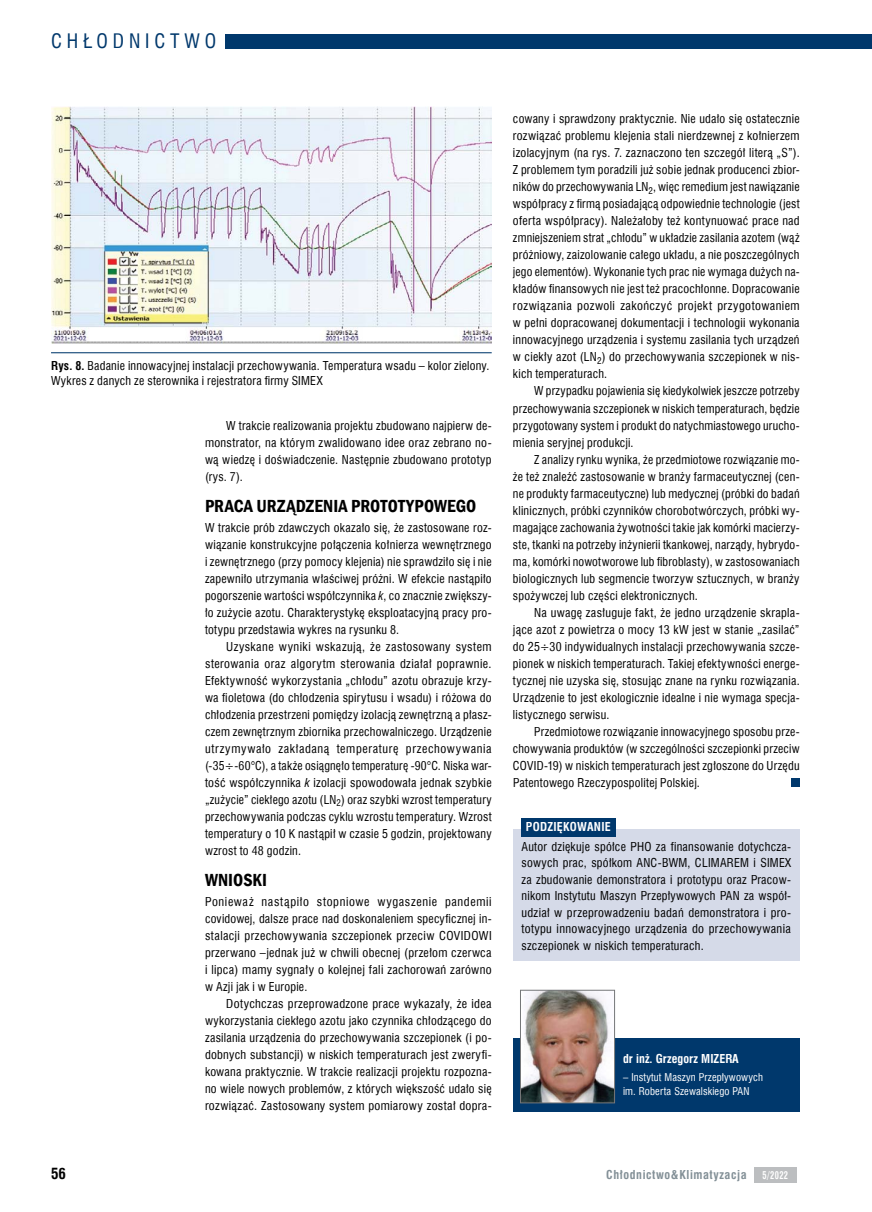
<style>
.page{position:relative;width:872px;height:1212px;background:#fff}
.page>*{position:absolute;margin:0;border:0;box-sizing:border-box;transform-origin:0 0}
.t1{font:19.5px "Swis 721 Cn EU";letter-spacing:.25em;color:#00386c}
.t2{font:600 condensed 18px "Franklin Gothic";letter-spacing:.01em;color:#000}
.t3{font:700 15px "Swis 721 Cn EU";color:#000}
.t4{font:12px/17px "Swis 721 Cn EU";letter-spacing:.02em;color:#000;text-align:justify}
.t5{font:700 12px "Swis 721 Cn EU";color:#fff}
.t6{font:700 12px "Swis 721 Cn EU";letter-spacing:.05em;color:#839097}
.t7{font:10.5px/13.5px "Swis 721 Cn EU";letter-spacing:.01em;color:#fff}
.t8{font:700 10.5px "Swis 721 Cn EU";color:#fff;scale:.8 1}
.s1{font-weight:700}
.s2{font-style:italic}
</style>
<div class="page">
<div style="left:225px;top:34px;width:647px;height:15px;background:#00386c"></div>
<div style="left:754px;top:1167px;width:42px;height:16px;background:#bcbec0"></div>
<div style="left:791px;top:778px;width:8px;height:9px;background:#00386c"></div>
<img style="left:51px;top:106px;width:441px;height:238px">
<hr style="left:51px;top:352px;width:441px;height:1px;background:#00386c">
<div style="left:513px;top:829px;width:286px;height:131px;background:#d5dae8"></div>
<div style="left:522px;top:818px;width:94px;height:18px;background:#00386c"></div>
<div style="left:513px;top:1038px;width:286px;height:73px;background:#00386c"></div>
<img style="left:522px;top:992px;width:90px;height:109px">
<div style="left:520px;top:990px;width:94px;height:113px;border:1px solid #757779"></div>
<h1 class="t1" style="left:51px;top:29px;width:167px">chłodnictwo</h1>
<p class="t4" style="left:51px;top:358px;width:440px;line-height:15px"><span class="s1">Rys. 8.</span> Badanie innowacyjnej instalacji przechowywania. Temperatura wsadu – kolor zielony.<br>Wykres z danych ze sterownika i rejestratora firmy SIMEX</p>
<p class="t4" style="left:205px;top:417px;width:288px;text-indent:21px">W trakcie realizowania projektu zbudowano najpierw de&shy;monstrator, na którym zwalidowano idee oraz zebrano no&shy;wą wiedzę i doświadczenie. Następnie zbudowano prototyp (rys. 7).</p>
<h2 class="t2" style="left:205px;top:493px;width:273px">PRACA URZĄDZENIA PROTOTYPOWEGO</h2>
<p class="t4" style="left:205px;top:519px;width:288px">W trakcie prób zdawczych okazało się, że zastosowane roz&shy;wiązanie konstrukcyjne połączenia kołnierza wewnętrznego i zewnętrznego (przy pomocy klejenia) nie sprawdziło się i nie zapewniło utrzymania właściwej próżni. W efekcie nastąpiło pogorszenie wartości współczynnika <span class="s2">k</span>, co znacznie zwiększy&shy;ło zużycie azotu. Charakterystykę eksploatacyjną pracy pro&shy;totypu przedstawia wykres na rysunku 8.</p>
<p class="t4" style="left:205px;top:638px;width:288px;text-indent:21px">Uzyskane wyniki wskazują, że zastosowany system sterowania oraz algorytm sterowania działał poprawnie.<br>Efektywność wykorzystania „chłodu” azotu obrazuje krzy&shy;wa fioletowa (do chłodzenia spirytusu i wsadu) i różowa do chłodzenia przestrzeni pomiędzy izolacją zewnętrzną a płasz&shy;czem zewnętrznym zbiornika przechowalniczego. Urządzenie utrzymywało zakładaną temperaturę przechowywania (-35÷-60°C), a także osiągnęło temperaturę -90°C. Niska war&shy;tość współczynnika <span class="s2">k</span> izolacji spowodowała jednak szybkie „zużycie” ciekłego azotu (LN <sub>2</sub>) oraz szybki wzrost temperatury przechowywania podczas cyklu wzrostu temperatury. Wzrost temperatury o 10 K nastąpił w czasie 5 godzin, projektowany wzrost to 48 godzin.</p>
<h2 class="t2" style="left:205px;top:868px;width:64px">WNIOSKI</h2>
<p class="t4" style="left:205px;top:893px;width:288px;text-align:left">Ponieważ nastąpiło stopniowe wygaszenie pandemii covidowej, dalsze prace nad doskonaleniem specyficznej in&shy;stalacji przechowywania szczepionek przeciw COVIDOWI przerwano –jednak już w chwili obecnej (przełom czerwca i lipca) mamy sygnały o kolejnej fali zachorowań zarówno w Azji jak i w Europie.</p>
<p class="t4" style="left:205px;top:995px;width:288px;text-indent:21px">Dotychczas przeprowadzone prace wykazały, że idea wykorzystania ciekłego azotu jako czynnika chłodzącego do zasilania urządzenia do przechowywania szczepionek (i po&shy;dobnych substancji) w niskich temperaturach jest zweryfi&shy;kowana praktycznie. W trakcie realizacji projektu rozpozna&shy;no wiele nowych problemów, z których większość udało się rozwiązać. Zastosowany system pomiarowy został dopra-</p>
<p class="t4" style="left:513px;top:110px;width:288px">cowany i sprawdzony praktycznie. Nie udało się ostatecznie rozwiązać problemu klejenia stali nierdzewnej z kołnierzem izolacyjnym (na rys. 7. zaznaczono ten szczegół literą „S”).<br>Z problemem tym poradzili już sobie jednak producenci zbior&shy;ników do przechowywania LN <sub>2</sub>, więc remedium jest nawiązanie współpracy z firmą posiadającą odpowiednie technologie (jest oferta współpracy). Należałoby też kontynuować prace nad zmniejszeniem strat „chłodu” w układzie zasilania azotem (wąż próżniowy, zaizolowanie całego układu, a nie poszczególnych jego elementów). Wykonanie tych prac nie wymaga dużych na&shy;kładów finansowych nie jest też pracochłonne. Dopracowanie rozwiązania pozwoli zakończyć projekt przygotowaniem w pełni dopracowanej dokumentacji i technologii wykonania innowacyjnego urządzenia i systemu zasilania tych urządzeń w ciekły azot (LN <sub>2</sub>) do przechowywania szczepionek w nis&shy;kich temperaturach.</p>
<p class="t4" style="left:513px;top:383px;width:288px;text-indent:21px">W przypadku pojawienia się kiedykolwiek jeszcze potrzeby przechowywania szczepionek w niskich temperaturach, będzie przygotowany system i produkt do natychmiastowego urucho&shy;mienia seryjnej produkcji.</p>
<p class="t4" style="left:513px;top:451px;width:288px;text-indent:21px">Z analizy rynku wynika, że przedmiotowe rozwiązanie mo&shy;że też znaleźć zastosowanie w branży farmaceutycznej (cen&shy;ne produkty farmaceutyczne) lub medycznej (próbki do badań klinicznych, próbki czynników chorobotwórczych, próbki wy&shy;magające zachowania żywotności takie jak komórki macierzy&shy;ste, tkanki na potrzeby inżynierii tkankowej, narządy, hybrydo&shy;ma, komórki nowotworowe lub fibroblasty), w zastosowaniach biologicznych lub segmencie tworzyw sztucznych, w branży spożywczej lub części elektronicznych.</p>
<p class="t4" style="left:513px;top:604px;width:288px;text-indent:21px">Na uwagę zasługuje fakt, że jedno urządzenie skrapla&shy;jące azot z powietrza o mocy 13 kW jest w stanie „zasilać” do 25÷30 indywidualnych instalacji przechowywania szcze&shy;pionek w niskich temperaturach. Takiej efektywności energe&shy;tycznej nie uzyska się, stosując znane na rynku rozwiązania.<br>Urządzenie to jest ekologicznie idealne i nie wymaga specja&shy;listycznego serwisu.</p>
<p class="t4" style="left:513px;top:723px;width:288px;text-indent:21px">Przedmiotowe rozwiązanie innowacyjnego sposobu prze&shy;chowywania produktów (w szczególności szczepionki przeciw COVID-19) w niskich temperaturach jest zgłoszone do Urzędu Patentowego Rzeczypospolitej Polskiej.</p>
<p class="t5" style="left:526px;top:820px;width:15px">Podziękowanie</p>
<p class="t4" style="left:521px;top:838px;width:271px;line-height:16.5px">Autor dziękuje spółce PHO za finansowanie dotychcza&shy;sowych prac, spółkom ANC -BWM, CLIMAREM i SIMEX za zbudowanie demonstratora i prototypu oraz Pracow&shy;nikom Instytutu Maszyn Przepływowych PAN za współ&shy;udział w przeprowadzeniu badań demonstratora i pro&shy;totypu innowacyjnego urządzenia do przechowywania szczepionek w niskich temperaturach.</p>
<p class="t5" style="left:623px;top:1052px;width:94px">dr inż. Grzegorz Mizera</p>
<p class="t7" style="left:623px;top:1070px;width:141px">– Instytut Maszyn Przepływowych im. Roberta Szewalskiego PAN</p>
<p class="t3" style="left:51px;top:1164px;width:16px">56</p>
<p class="t6" style="left:606px;top:1167px;width:142px">Chłodnictwo&amp;Klimatyzacja</p>
<p class="t8" style="left:762px;top:1168px;width:34px">5/2022</p>
</div>
